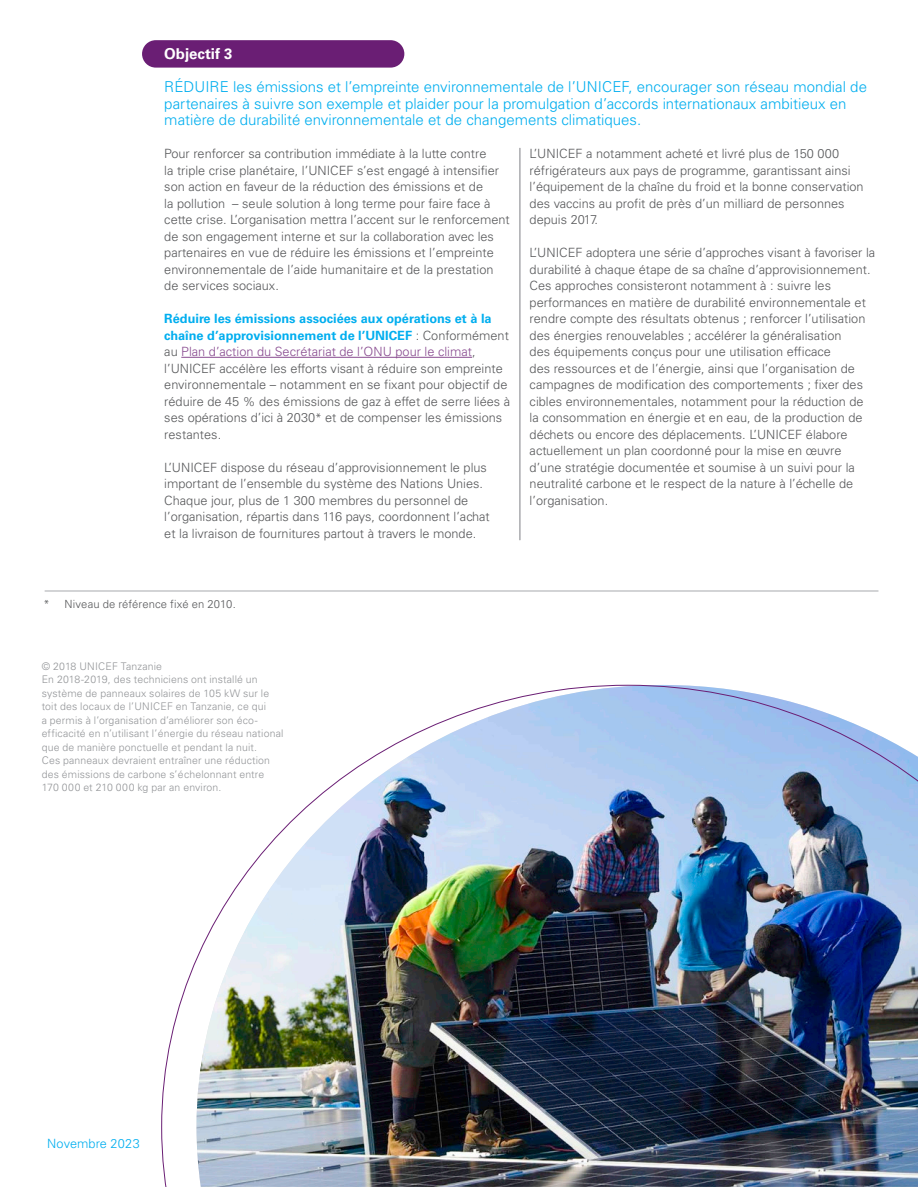
<style>
.page{position:relative;width:918px;height:1188px;background:#fff}
.page>*{position:absolute;margin:0;border:0;box-sizing:border-box;transform-origin:0 0}
.t1{font:300 15px/16.5px "Univers";color:#00aeef}
.t2{font:700 15px "Univers";color:#fff}
.t3{font:300 12.75px/16.5px "Univers";color:#57585a}
.t4{font:300 12.75px "Univers";letter-spacing:.01em;color:#00aeef}
.t5{font:300 11.25px "Univers";letter-spacing:.01em;color:#57585a}
.t6{font:300 10.5px/13.5px "Univers";letter-spacing:.015em;color:#939598}
.s1{font-weight:700;color:#00aeef}
.s2{color:#884b90}
.s3{font-size:12px}
</style>
<div class="page">
<div style="left:142px;top:40px;width:262px;height:28px;background:#6a1e74;border-radius:14px"></div>
<hr style="left:181px;top:357px;width:291px;height:1px;background:#884b90">
<hr style="left:520px;top:148px;width:1px;height:392px;background:#a8a9ad">
<img style="left:161px;top:685px;width:757px;height:502px">
<hr style="left:45px;top:591px;width:833px;height:1px;background:#a8a9ad">
<p class="t2" style="left:164px;top:45px;width:70px">Objectif 3</p>
<h3 class="t1" style="left:164px;top:78px;width:704px">RÉDUIRE les émissions et l’empreinte environnementale de l’UNICEF, encourager son réseau mondial de partenaires à suivre son exemple et plaider pour la promulgation d’accords internationaux ambitieux en matière de durabilité environnementale et de changements climatiques.</h3>
<p class="t3" style="left:164px;top:145px;width:347px">Pour renforcer sa contribution immédiate à la lutte contre<br>la triple crise planétaire, l’UNICEF s’est engagé à intensifier son action en faveur de la réduction des émissions et de<br>la pollution – seule solution à long terme pour faire face à cette crise. L’organisation mettra l’accent sur le renforcement de son engagement interne et sur la collaboration avec les partenaires en vue de réduire les émissions et l’empreinte environnementale de l’aide humanitaire et de la prestation de services sociaux.</p>
<p class="t3" style="left:164px;top:310px;width:347px"><span class="s1">Réduire les émissions associées aux opérations et à la chaîne d’approvisionnement de l’UNICEF</span> : Conformément au <span class="s2">Plan d’action du Secrétariat de l’ONU pour le climat</span>, l’UNICEF accélère les efforts visant à réduire son empreinte environnementale – notamment en se fixant pour objectif de réduire de 45 % des émissions de gaz à effet de serre liées à ses opérations d’ici à 2030<span class="s3">*</span> et de compenser les émissions restantes.</p>
<p class="t3" style="left:164px;top:459px;width:327px">L’UNICEF dispose du réseau d’approvisionnement le plus important de l’ensemble du système des Nations Unies.<br>Chaque jour, plus de 1 300 membres du personnel de l’organisation, répartis dans 116 pays, coordonnent l’achat et la livraison de fournitures partout à travers le monde.</p>
<p class="t3" style="left:530px;top:145px;width:336px">L’UNICEF a notamment acheté et livré plus de 150 000 réfrigérateurs aux pays de programme, garantissant ainsi l’équipement de la chaîne du froid et la bonne conservation des vaccins au profit de près d’un milliard de personnes depuis 2017.</p>
<p class="t3" style="left:530px;top:244px;width:347px">L’UNICEF adoptera une série d’approches visant à favoriser la durabilité à chaque étape de sa chaîne d’approvisionnement.<br>Ces approches consisteront notamment à : suivre les performances en matière de durabilité environnementale et rendre compte des résultats obtenus ; renforcer l’utilisation des énergies renouvelables ; accélérer la généralisation<br>des équipements conçus pour une utilisation efficace<br>des ressources et de l’énergie, ainsi que l’organisation de campagnes de modification des comportements ; fixer des cibles environnementales, notamment pour la réduction de la consommation en énergie et en eau, de la production de déchets ou encore des déplacements. L’UNICEF élabore actuellement un plan coordonné pour la mise en œuvre d’une stratégie documentée et soumise à un suivi pour la neutralité carbone et le respect de la nature à l’échelle de l’organisation.</p>
<p class="t5" style="left:43px;top:597px;width:194px">* Niveau de référence fixé en 2010.</p>
<p class="t6" style="left:42px;top:659px;width:243px">© 2018 UNICEF Tanzanie<br>En 2018-2019, des techniciens ont installé un système de panneaux solaires de 105 kW sur le toit des locaux de l’UNICEF en Tanzanie, ce qui<br>a permis à l’organisation d’améliorer son éco&shy;efficacité en n’utilisant l’énergie du réseau national que de manière ponctuelle et pendant la nuit.<br>Ces panneaux devraient entraîner une réduction des émissions de carbone s’échelonnant entre 170 000 et 210 000 kg par an environ.</p>
<p class="t4" style="left:47px;top:1136px;width:94px">Novembre 2023</p>
</div>
